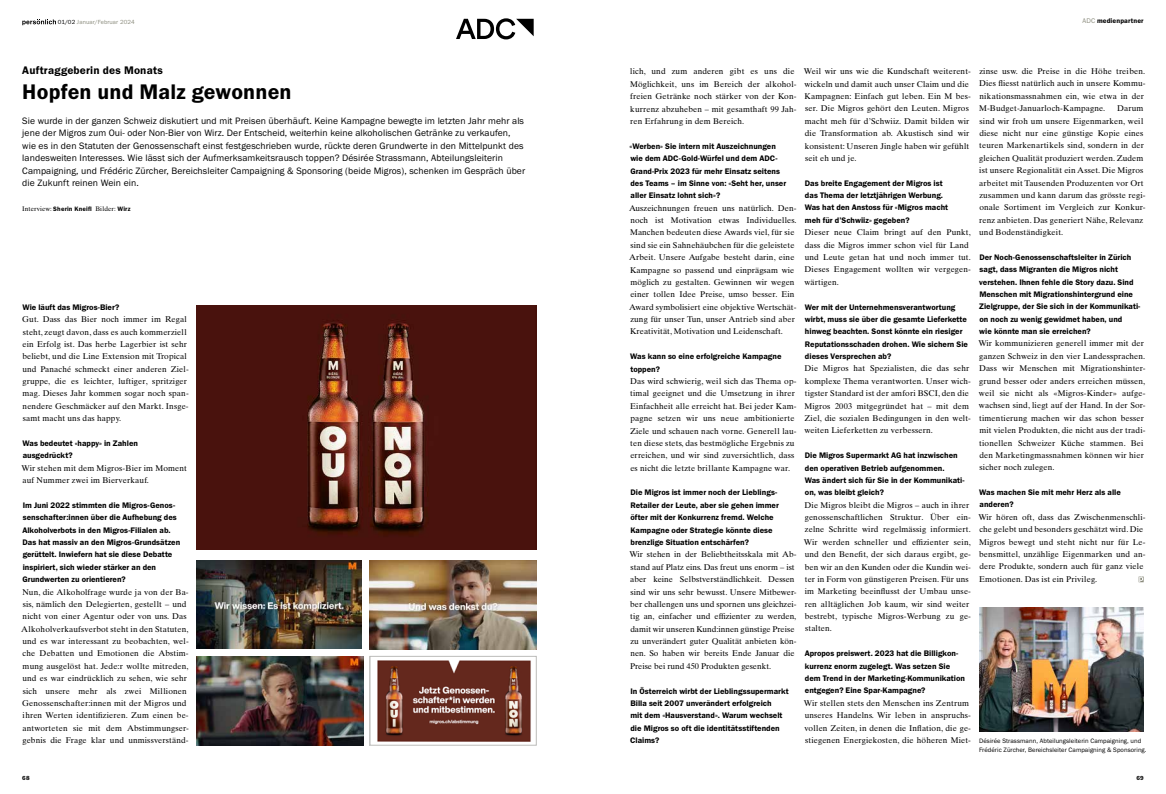
<style>
.page{position:relative;width:1166px;height:794px;background:#fff}
.page>*{position:absolute;margin:0;border:0;box-sizing:border-box;transform-origin:0 0}
.t1{font:21.88px "Franklin Gothic URW Dem";letter-spacing:.01em;color:#000}
.t2{font:11.38px "Franklin Gothic URW Dem";letter-spacing:.015em;color:#000}
.t3{font:9.62px/12.3px "Franklin Gothic URW Boo";letter-spacing:.01em;color:#000}
.t4{font:8.31px/12.3px "Times Ten Pro";letter-spacing:.015em;color:#000}
.t5{font:8.31px/12.3px "Franklin Gothic URW Dem";color:#000}
.t6{font:7px "Franklin Gothic URW Dem";letter-spacing:.015em;color:#000}
.t7{font:6.56px/8.8px "Franklin Gothic URW Boo";letter-spacing:.01em;color:#000}
.t8{font:6.56px "Times Ten Pro";letter-spacing:.01em;color:#000}
.t9{font:6.12px "Franklin Gothic URW Boo";letter-spacing:.015em;color:#8a8b7c}
.t10{font:6.12px "Franklin Gothic URW Dem";color:#000}
.s1{color:#000}
.s2{font-family:"Franklin Gothic URW Dem"}
.s3{font-family:"Franklin Gothic URW Boo";color:#8a8b7c}
</style>
<div class="page">
<svg style="left:22px;top:19px;width:34px;height:6px"></svg>
<svg style="left:456px;top:18px;width:78px;height:21px"></svg>
<img style="left:197px;top:306px;width:339px;height:243px">
<img style="left:370px;top:561px;width:166px;height:89px">
<img style="left:197px;top:656px;width:166px;height:89px">
<img style="left:377px;top:660px;width:154px;height:82px">
<div style="left:370px;top:656px;width:166px;height:89px;border:1px solid #bcbcba"></div>
<svg style="left:1138px;top:576px;width:5px;height:6px"></svg>
<img style="left:979px;top:607px;width:164px;height:124px">
<img style="left:197px;top:561px;width:164px;height:87px">
<p class="t9" style="left:58px;top:19px;width:78px"><span class="s1">01/02</span> Januar/Februar 2024</p>
<h2 class="t2" style="left:22px;top:64px;width:142px">Auftraggeberin des Monats</h2>
<h1 class="t1" style="left:22px;top:78px;width:271px">Hopfen und Malz gewonnen</h1>
<p class="t3" style="left:22px;top:114px;width:504px">Sie wurde in der ganzen Schweiz diskutiert und mit Preisen überhäuft. Keine Kampagne bewegte im letzten Jahr mehr als jene der Migros zum Oui- oder Non-Bier von Wirz. Der Entscheid, weiterhin keine alkoholischen Getränke zu verkaufen, wie es in den Statuten der Genossenschaft einst festgeschrieben wurde, rückte deren Grundwerte in den Mittelpunkt des landesweiten Interesses. Wie lässt sich der Aufmerksamkeitsrausch toppen? Désirée Strassmann, Abteilungsleiterin Campaigning, und Frédéric Zürcher, Bereichsleiter Campaigning &amp; Sponsoring (beide Migros), schenken im Gespräch über die Zukunft reinen Wein ein.</p>
<p class="t8" style="left:22px;top:204px;width:110px">Interview: <span class="s2">Sherin Kneifl</span> Bilder: <span class="s2">Wirz</span></p>
<p class="t5" style="left:22px;top:301px;width:98px">Wie läuft das Migros-Bier?</p>
<p class="t4" style="left:22px;top:313px;width:168px">Gut. Dass das Bier noch immer im Regal steht, zeugt davon, dass es auch kommerziell ein Erfolg ist. Das herbe Lagerbier ist sehr beliebt, und die Line Extension mit Tropical und Panaché schmeckt einer anderen Ziel&shy;gruppe, die es leichter, luftiger, spritziger mag. Dieses Jahr kommen sogar noch span&shy;nendere Geschmäcker auf den Markt. Insge&shy;samt macht uns das happy.</p>
<p class="t5" style="left:22px;top:437px;width:117px">Was bedeutet «happy» in Zahlen ausgedrückt?</p>
<p class="t4" style="left:22px;top:462px;width:167px">Wir stehen mit dem Migros-Bier im Moment auf Nummer zwei im Bierverkauf.</p>
<p class="t5" style="left:22px;top:499px;width:159px">Im Juni 2022 stimmten die Migros-Genos&shy;senschafter:innen über die Aufhebung des Alkoholverbots in den Migros-Filialen ab.<br>Das hat massiv an den Migros-Grundsätzen gerüttelt. Inwiefern hat sie diese Debatte inspiriert, sich wieder stärker an den Grundwerten zu orientieren?</p>
<p class="t4" style="left:21px;top:585px;width:169px">Nun, die Alkoholfrage wurde ja von der Ba&shy;sis, nämlich den Delegierten, gestellt – und nicht von einer Agentur oder von uns. Das Alkoholverkaufsverbot steht in den Statuten, und es war interessant zu beobachten, wel&shy;che Debatten und Emotionen die Abstim&shy;mung ausgelöst hat. Jede:r wollte mitreden, und es war eindrücklich zu sehen, wie sehr sich unsere mehr als zwei Millionen Genossenschafter:innen mit der Migros und ihren Werten identifizieren. Zum einen be&shy;antworteten sie mit dem Abstimmungser&shy;gebnis die Frage klar und unmissverständ-</p>
<p class="t10" style="left:22px;top:774px;width:9px">68</p>
<p class="t6" style="left:1082px;top:17px;width:63px"><span class="s3">ADC</span> medienpartner</p>
<p class="t4" style="left:979px;top:65px;width:168px">zinse usw. die Preise in die Höhe treiben.<br>Dies fliesst natürlich auch in unsere Kommu&shy;nikationsmassnahmen ein, wie etwa in der M-Budget-Januarloch-Kampagne.</p>
<p class="t4" style="left:804px;top:65px;width:169px">Weil wir uns wie die Kundschaft weiterent&shy;wickeln und damit auch unser Claim und die Kampagnen: Einfach gut leben. Ein M bes&shy;ser. Die Migros gehört den Leuten. Migros macht meh für d’Schwiiz. Damit bilden wir die Transformation ab. Akustisch sind wir konsistent: Unseren Jingle haben wir gefühlt seit eh und je.</p>
<p class="t5" style="left:805px;top:177px;width:145px">Das breite Engagement der Migros ist das Thema der letztjährigen Werbung.<br>Was hat den Anstoss für «Migros macht meh für d’Schwiiz» gegeben?</p>
<p class="t4" style="left:804px;top:226px;width:168px">Dieser neue Claim bringt auf den Punkt, dass die Migros immer schon viel für Land und Leute getan hat und noch immer tut.<br>Dieses Engagement wollten wir vergegen&shy;wärtigen.</p>
<p class="t5" style="left:805px;top:300px;width:165px">Wer mit der Unternehmensverantwortung wirbt, muss sie über die gesamte Lieferkette hinweg beachten. Sonst könnte ein riesiger Reputationsschaden drohen. Wie sichern Sie dieses Versprechen ab?</p>
<p class="t4" style="left:804px;top:362px;width:168px">Die Migros hat Spezialisten, die das sehr komplexe Thema verantworten. Unser wich&shy;tigster Standard ist der amfori BSCI, den die Migros 2003 mitgegründet hat – mit dem Ziel, die sozialen Bedingungen in den welt&shy;weiten Lieferketten zu verbessern.</p>
<p class="t5" style="left:805px;top:449px;width:161px">Die Migros Supermarkt AG hat inzwischen den operativen Betrieb aufgenommen.<br>Was ändert sich für Sie in der Kommunikati&shy;on, was bleibt gleich?</p>
<p class="t4" style="left:804px;top:498px;width:169px">Die Migros bleibt die Migros – auch in ihrer genossenschaftlichen Struktur. Über ein&shy;zelne Schritte wird regelmässig informiert.<br>Wir werden schneller und effizienter sein, und den Benefit, der sich daraus ergibt, ge&shy;ben wir an den Kunden oder die Kundin wei&shy;ter in Form von günstigeren Preisen. Für uns im Marketing beeinflusst der Umbau unse&shy;ren alltäglichen Job kaum, wir sind weiter bestrebt, typische Migros-Werbung zu ge&shy;stalten.</p>
<p class="t5" style="left:804px;top:647px;width:162px">Apropos preiswert. 2023 hat die Billigkon&shy;kurrenz enorm zugelegt. Was setzen Sie dem Trend in der Marketing-Kommunikation entgegen? Eine Spar-Kampagne?</p>
<p class="t4" style="left:804px;top:696px;width:169px">Wir stellen stets den Menschen ins Zentrum unseres Handelns. Wir leben in anspruchs&shy;vollen Zeiten, in denen die Inflation, die ge&shy;stiegenen Energiekosten, die höheren Miet-</p>
<p class="t4" style="left:630px;top:65px;width:168px">lich, und zum anderen gibt es uns die Möglichkeit, uns im Bereich der alkohol&shy;freien Getränke noch stärker von der Kon&shy;kurrenz abzuheben – mit gesamthaft 99 Jah&shy;ren Erfahrung in dem Bereich.</p>
<p class="t5" style="left:629px;top:140px;width:158px">«Werben» Sie intern mit Auszeichnungen wie dem ADC-Gold-Würfel und dem ADC-Grand-Prix 2023 für mehr Einsatz seitens des Teams – im Sinne von: «Seht her, unser aller Einsatz lohnt sich»?</p>
<p class="t4" style="left:629px;top:202px;width:169px">Auszeichnungen freuen uns natürlich. Den&shy;noch ist Motivation etwas Individuelles.<br>Manchen bedeuten diese Awards viel, für sie sind sie ein Sahnehäubchen für die geleistete Arbeit. Unsere Aufgabe besteht darin, eine Kampagne so passend und einprägsam wie möglich zu gestalten. Gewinnen wir wegen einer tollen Idee Preise, umso besser. Ein Award symbolisiert eine objektive Wertschät&shy;zung für unser Tun, unser Antrieb sind aber Kreativität, Motivation und Leidenschaft.</p>
<p class="t5" style="left:630px;top:350px;width:153px">Was kann so eine erfolgreiche Kampagne toppen?</p>
<p class="t4" style="left:630px;top:375px;width:168px">Das wird schwierig, weil sich das Thema op&shy;timal geeignet und die Umsetzung in ihrer Einfachheit alle erreicht hat. Bei jeder Kam&shy;pagne setzen wir uns neue ambitionierte Ziele und schauen nach vorne. Generell lau&shy;ten diese stets, das bestmögliche Ergebnis zu erreichen, und wir sind zuversichtlich, dass es nicht die letzte brillante Kampagne war.</p>
<p class="t5" style="left:630px;top:486px;width:150px">Die Migros ist immer noch der Lieblings-Retailer der Leute, aber sie gehen immer öfter mit der Konkurrenz fremd. Welche Kampagne oder Strategie könnte diese brenzlige Situation entschärfen?</p>
<p class="t4" style="left:629px;top:548px;width:169px">Wir stehen in der Beliebtheitsskala mit Ab&shy;stand auf Platz eins. Das freut uns enorm – ist aber keine Selbstverständlichkeit. Dessen sind wir uns sehr bewusst. Unsere Mitbewer&shy;ber challengen uns und spornen uns gleichzei&shy;tig an, einfacher und effizienter zu werden, damit wir unseren Kund:innen günstige Preise zu unverändert guter Qualität anbieten kön&shy;nen. So haben wir bereits Ende Januar die Preise bei rund 450 Produkten gesenkt.</p>
<p class="t5" style="left:630px;top:684px;width:160px">In Österreich wirbt der Lieblingssupermarkt Billa seit 2007 unverändert erfolgreich<br>mit dem «Hausverstand». Warum wechselt die Migros so oft die identitätsstiftenden Claims?</p>
<p class="t4" style="left:979px;top:102px;width:168px;text-indent:138px">Darum sind wir froh um unsere Eigenmarken, weil diese nicht nur eine günstige Kopie eines teuren Markenartikels sind, sondern in der gleichen Qualität produziert werden. Zudem ist unsere Regionalität ein Asset. Die Migros arbeitet mit Tausenden Produzenten vor Ort zusammen und kann darum das grösste regi&shy;onale Sortiment im Vergleich zur Konkur&shy;renz anbieten. Das generiert Nähe, Relevanz und Bodenständigkeit.</p>
<p class="t5" style="left:979px;top:251px;width:163px">Der Noch-Genossenschaftsleiter in Zürich sagt, dass Migranten die Migros nicht verstehen. Ihnen fehle die Story dazu. Sind Menschen mit Migrationshintergrund eine Zielgruppe, der Sie sich in der Kommunikati&shy;on noch zu wenig gewidmet haben, und<br>wie könnte man sie erreichen?</p>
<p class="t4" style="left:978px;top:337px;width:169px">Wir kommunizieren generell immer mit der ganzen Schweiz in den vier Landessprachen.<br>Dass wir Menschen mit Migrationshinter&shy;grund besser oder anders erreichen müssen, weil sie nicht als «Migros-Kinder» aufge&shy;wachsen sind, liegt auf der Hand. In der Sor&shy;timentierung machen wir das schon besser mit vielen Produkten, die nicht aus der tradi&shy;tionellen Schweizer Küche stammen. Bei den Marketingmassnahmen können wir hier sicher noch zulegen.</p>
<p class="t5" style="left:979px;top:486px;width:143px">Was machen Sie mit mehr Herz als alle anderen?</p>
<p class="t4" style="left:978px;top:511px;width:169px">Wir hören oft, dass das Zwischenmenschli&shy;che gelebt und besonders geschätzt wird. Die Migros bewegt und steht nicht nur für Le&shy;bensmittel, unzählige Eigenmarken und an&shy;dere Produkte, sondern auch für ganz viele Emotionen. Das ist ein Privileg.</p>
<p class="t7" style="left:979px;top:736px;width:169px">Désirée Strassmann, Abteilungsleiterin Campaigning, und<br>Frédéric Zürcher, Bereichsleiter Campaigning &amp; Sponsoring.</p>
<p class="t10" style="left:1136px;top:774px;width:9px">69</p>
</div>
